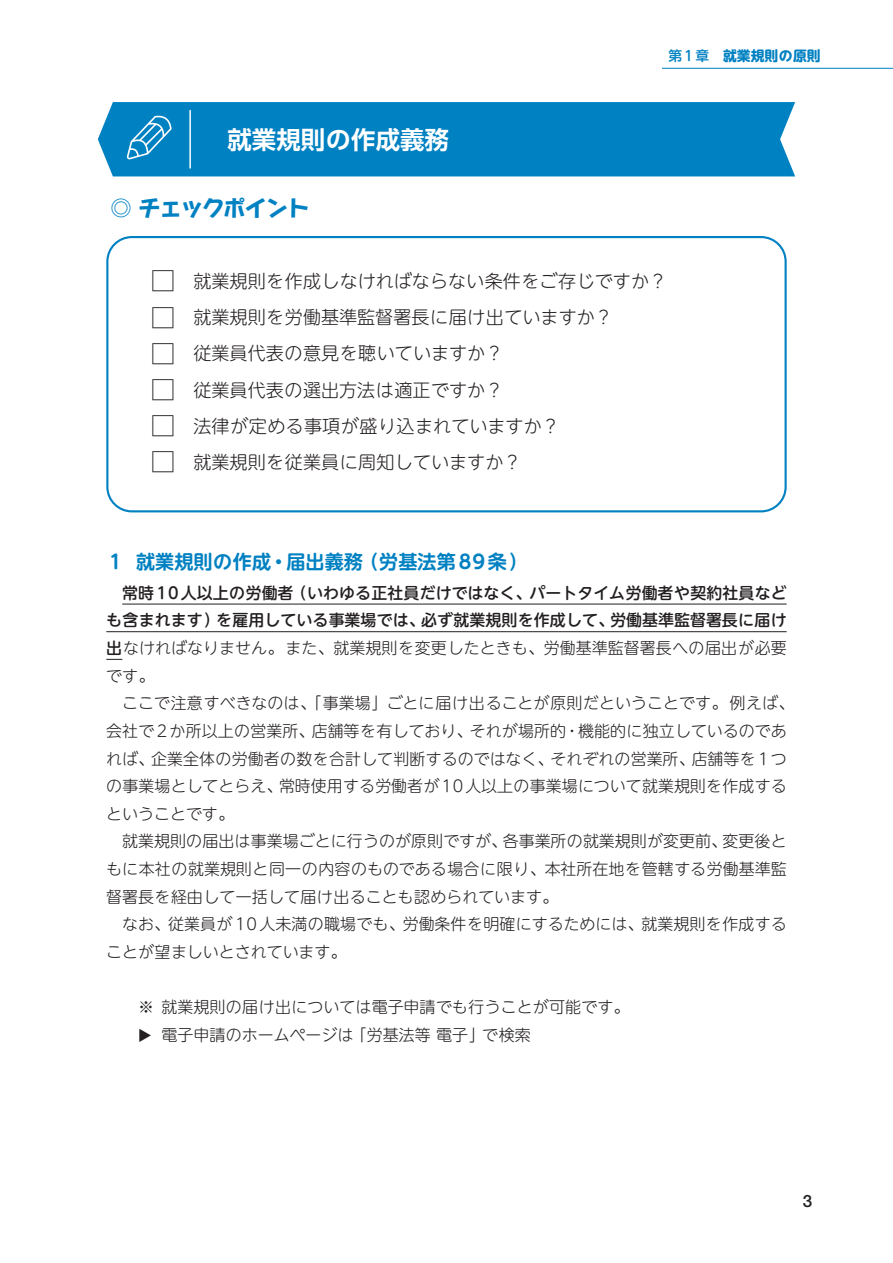
<style>
.page{position:relative;width:893px;height:1263px;background:#fff}
.page>*{position:absolute;margin:0;border:0;box-sizing:border-box;transform-origin:0 0}
.t1{font:700 24.45px "UD Shin Go Pro De";color:#fff}
.t2{font:700 21.3px "Happy N Std";color:#0081c2}
.t3{font:700 19.2px "UD Shin M Go Pro De";color:#0081c2}
.t4{font:300 18px "UD Shin M Go Pro";color:#231f20}
.t5{font:500 16.95px "Helvetica Neue LT Std";color:#231f20}
.t6{font:300 15.9px/27.6px "UD Shin M Go Pro";color:#231f20}
.t7{font:500 15.9px/27.6px "UD Shin M Go Pro";color:#231f20;text-align:justify}
.t8{font:700 13.8px "UD Shin M Go Pro";color:#0081c2}
.s1{font-family:"UD Shin M Go Pro";font-weight:400}
.s2{font-weight:500}
.s3{font-family:"Ryumin Pro";font-size:24.45px}
.s4{font-weight:300}
</style>
<div class="page">
<hr style="left:662px;top:68px;width:231px;height:1px;background:#0081c2">
<hr style="left:122px;top:604px;width:665px;height:1px;background:#231f20">
<hr style="left:106px;top:631px;width:681px;height:1px;background:#231f20">
<svg style="left:106px;top:659px;width:16px;height:1px"></svg>
<div style="left:98px;top:102px;width:697px;height:74px;background:#0081c2"></div>
<svg style="left:127px;top:115px;width:45px;height:44px;background:#2f98cd"></svg>
<hr style="left:189px;top:111px;width:2px;height:57px;background:#fff">
<div style="left:106px;top:236px;width:681px;height:276px;border:2px solid #0081c2;border-radius:24px"></div>
<h1 class="t1" style="left:227px;top:119px;width:223px">就業規則の作成義務</h1>
<h2 class="t2" style="left:111px;top:193px;width:221px"><span class="s1">◎</span> チェックポイント　</h2>
<p class="t8" style="left:668px;top:45px;width:154px"><span class="s2">第1章</span>　就業規則の原則</p>
<p class="t4" style="left:151px;top:267px;width:518px"><span class="s3">□</span> 就業規則を作成しなければならない条件をご存じですか？</p>
<p class="t4" style="left:151px;top:303px;width:463px"><span class="s3">□</span> 就業規則を労働基準監督署長に届け出ていますか？</p>
<p class="t4" style="left:151px;top:339px;width:354px"><span class="s3">□</span> 従業員代表の意見を聴いていますか？</p>
<p class="t4" style="left:151px;top:375px;width:354px"><span class="s3">□</span> 従業員代表の選出方法は適正ですか？</p>
<p class="t4" style="left:151px;top:411px;width:410px"><span class="s3">□</span> 法律が定める事項が盛り込まれていますか？</p>
<p class="t4" style="left:151px;top:447px;width:372px"><span class="s3">□</span> 就業規則を従業員に周知していますか？</p>
<p class="t3" style="left:109px;top:546px;width:420px">1 就業規則の作成・届出義務（労基法第89条）</p>
<p class="t7" style="left:106px;top:578px;width:682px;text-indent:16px">常時10人以上の労働者（いわゆる正社員だけではなく、パートタイム労働者や契約社員なども含まれます）を雇用している事業場では、必ず就業規則を作成して、労働基準監督署長に届け出<span class="s4">なければなりません。また、就業規則を変更したときも、労働基準監督署長への届出が必要です。</span></p>
<p class="t6" style="left:106px;top:689px;width:690px;text-indent:16px">ここで注意すべきなのは、「事業場」ごとに届け出ることが原則だということです。例えば、会社で2か所以上の営業所、店舗等を有しており、それが場所的・機能的に独立しているのであれば、企業全体の労働者の数を合計して判断するのではなく、それぞれの営業所、店舗等を1つの事業場としてとらえ、常時使用する労働者が10人以上の事業場について就業規則を作成するということです。</p>
<p class="t6" style="left:106px;top:827px;width:682px;text-align:justify;text-indent:16px">就業規則の届出は事業場ごとに行うのが原則ですが、各事業所の就業規則が変更前、変更後ともに本社の就業規則と同一の内容のものである場合に限り、本社所在地を管轄する労働基準監督署長を経由して一括して届け出ることも認められています。</p>
<p class="t6" style="left:106px;top:910px;width:682px;text-indent:16px">なお、従業員が10人未満の職場でも、労働条件を明確にするためには、就業規則を作成することが望ましいとされています。</p>
<p class="t6" style="left:138px;top:993px;width:493px">※ 就業規則の届け出については電子申請でも行うことが可能です。</p>
<p class="t6" style="left:138px;top:1020px;width:394px">◆ 電子申請のホームページは「労基法等 電子」で検索</p>
<p class="t5" style="left:803px;top:1191px;width:11px">3</p>
</div>
